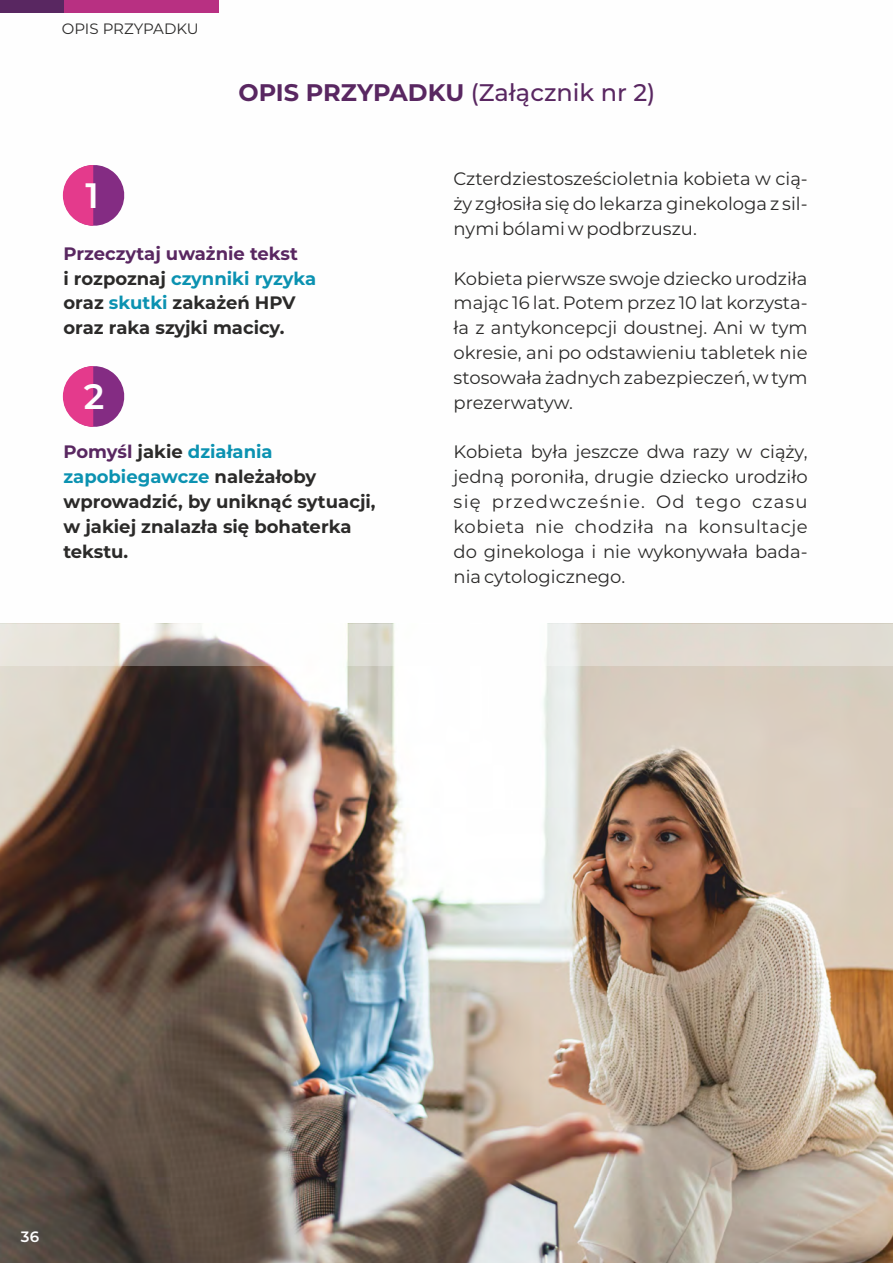
<style>
.page{position:relative;width:893px;height:1263px;background:#fff}
.page>*{position:absolute;margin:0;border:0;box-sizing:border-box;transform-origin:0 0}
.t1{font:600 35.25px "Montserrat";color:#fefefe}
.t2{font:500 24px "Montserrat";color:#592761}
.t3{font:18px/24.8px "Montserrat";color:#2b2a29;text-align:justify}
.t4{font:700 18px/24.8px "Montserrat";color:#2b2a29}
.t5{font:700 18px "Montserrat";color:#0b92b1}
.t6{font:700 18px "Montserrat";color:#592761}
.t7{font:15px "Montserrat";color:#2b2a29}
.t8{font:600 15px "Montserrat";color:#fefefe}
.s1{font-weight:700}
.s2{color:#2b2a29}
.s3{color:#0b92b1}
.s4{color:#592761}
</style>
<div class="page">
<div style="left:0;top:0;width:219px;height:13px;background:#b83082"></div>
<div style="left:0;top:0;width:63px;height:13px;background:#592761"></div>
<svg style="left:62px;top:366px;width:63px;height:61px"></svg>
<svg style="left:62px;top:165px;width:63px;height:61px"></svg>
<img style="left:0;top:665px;width:893px;height:598px">
<div style="left:0;top:624px;width:893px;height:41px;background:#fefefe;opacity:.3"></div>
<p class="t7" style="left:62px;top:19px;width:139px">OPIS PRZYPADKU</p>
<h1 class="t1" style="left:85px;top:173px;width:15px">1</h1>
<h2 class="t2" style="left:238px;top:78px;width:418px"><span class="s1">OPIS PRZYPADKU</span> (Załącznik nr 2)</h2>
<p class="t3" style="left:454px;top:166px;width:356px">Czterdziestosześcioletnia kobieta w cią&shy;ży zgłosiła się do lekarza ginekologa z sil&shy;nymi bólami w podbrzuszu.</p>
<p class="t6" style="left:63px;top:242px;width:236px">Przeczytaj uważnie tekst</p>
<p class="t5" style="left:63px;top:267px;width:254px"><span class="s2">i rozpoznaj</span> czynniki ryzyka</p>
<p class="t4" style="left:63px;top:291px;width:234px">oraz <span class="s3">skutki</span> zakażeń HPV</p>
<p class="t4" style="left:63px;top:315px;width:223px">oraz raka szyjki macicy.</p>
<h1 class="t1" style="left:84px;top:374px;width:22px">2</h1>
<p class="t4" style="left:63px;top:440px;width:314px"><span class="s4">Pomyśl</span> jakie <span class="s3">działania zapobiegawcze</span> należałoby wprowadzić, by uniknąć sytuacji,</p>
<p class="t4" style="left:63px;top:514px;width:290px">w jakiej znalazła się bohaterka tekstu.</p>
<p class="t3" style="left:454px;top:266px;width:355px">Kobieta pierwsze swoje dziecko urodziła mając 16 lat. Potem przez 10 lat korzysta&shy;ła z antykoncepcji doustnej. Ani w tym okresie, ani po odstawieniu tabletek nie stosowała żadnych zabezpieczeń, w tym prezerwatyw.</p>
<p class="t3" style="left:454px;top:440px;width:356px">Kobieta była jeszcze dwa razy w ciąży, jedną poroniła, drugie dziecko urodziło się przedwcześnie. Od tego czasu kobieta nie chodziła na konsultacje do ginekologa i nie wykonywała bada&shy;nia cytologicznego.</p>
<p class="t8" style="left:21px;top:1227px;width:20px">36</p>
</div>
